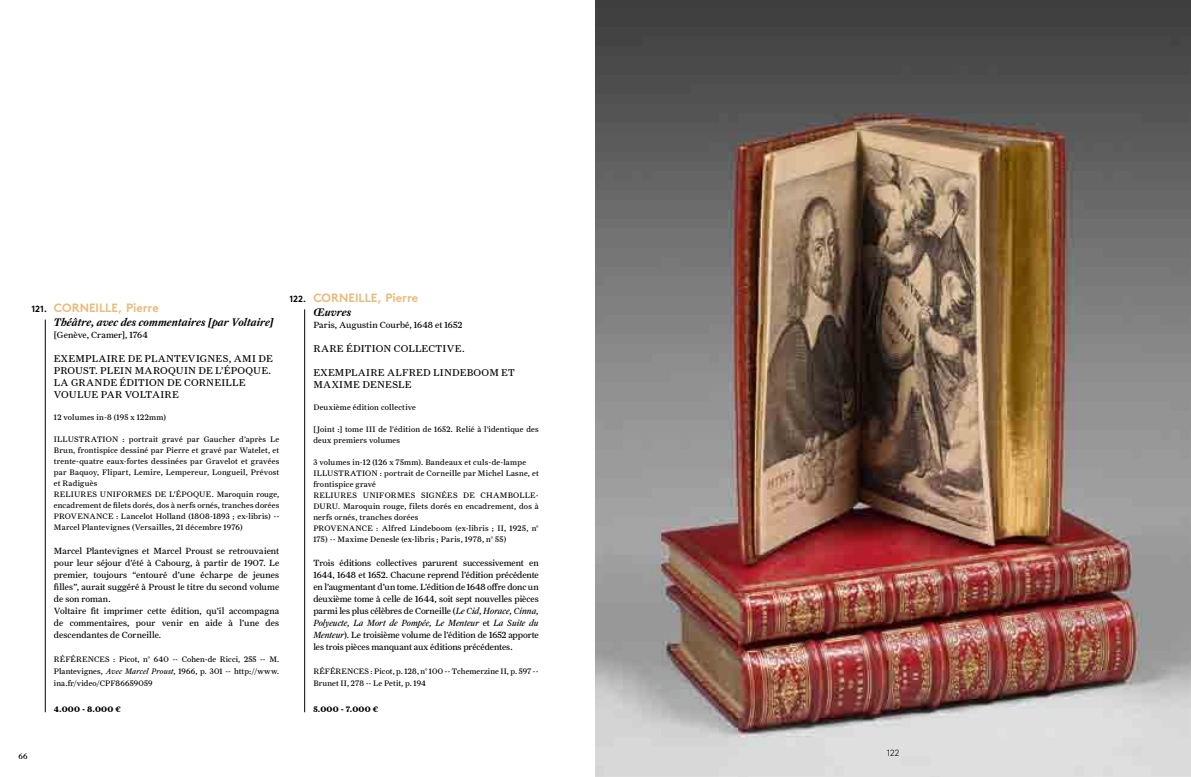
<style>
.page{position:relative;width:1191px;height:777px;background:#fff}
.page>*{position:absolute;margin:0;border:0;box-sizing:border-box;transform-origin:0 0}
.t1{font:700 12px "Brown Pro";letter-spacing:-.005em;color:#ecba79}
.t2{font:11px "Farnham Text Semi Ital LF";letter-spacing:.005em;color:#000}
.t3{font:10px/12px "Farnham Text Regular LF";letter-spacing:.03em;color:#000}
.t4{font:9px/12px "Farnham Text Regular LF";letter-spacing:.005em;color:#000}
.t5{font:italic 9px "Farnham Text";letter-spacing:-.005em;color:#000}
.t6{font:700 9px "Brown Pro";letter-spacing:-.01em;color:#000}
.t7{font:300 9px "Brown Pro";color:#000}
.t8{font:8px/11px "Farnham Text Regular LF";letter-spacing:.03em;color:#000}
.t9{font:8px "Farnham Text Bold LF";letter-spacing:.03em;color:#000}
.s1{font-family:"Farnham Text";font-style:italic}
.s2{font-family:"Farnham Text Regular LF";font-style:normal}
</style>
<div class="page">
<img style="left:595px;top:0;width:596px;height:777px">
<hr style="left:45px;top:319px;width:1px;height:393px;background:#000">
<hr style="left:304px;top:309px;width:1px;height:403px;background:#000">
<h1 class="t1" style="left:54px;top:298px;width:106px">CORNEI LLE, Pierre</h1>
<h2 class="t2" style="left:54px;top:316px;width:221px">Théâtre, avec des commentaires [par Voltaire]</h2>
<p class="t4" style="left:54px;top:329px;width:95px">[Genève, Cramer], 1764</p>
<p class="t3" style="left:54px;top:353px;width:220px">EXEMPLAIRE DE PLANTEVIGNES, AMI DE<br>PROUST. PLEIN MAROQUIN DE L’ÉPOQUE.<br>LA GRANDE ÉDITION DE CORNEILLE<br>VOULUE PAR VOLTAIRE</p>
<p class="t8" style="left:54px;top:412px;width:114px">12 volumes in-8 (195 x 122mm)</p>
<p class="t8" style="left:54px;top:434px;width:227px">ILLUSTRATION : portrait gravé par Gaucher d’après Le Brun, frontispice dessiné par Pierre et gravé par Watelet, et trente-quatre eaux-fortes dessinées par Gravelot et gravées par Baquoy, Flipart, Lemire, Lempereur, Longueil, Prévost et Radiguès<br>RELIURES UNIFORMES DE L’ÉPOQUE. Maroquin rouge, encadrement de filets dorés, dos à nerfs ornés, tranches dorées PROVENANCE : Lancelot Holland (1808-1893 ; ex-libris) -- Marcel Plantevignes (Versailles, 21 décembre 1976)</p>
<p class="t4" style="left:54px;top:545px;width:227px">Marcel Plantevignes et Marcel Proust se retrouvaient pour leur séjour d’été à Cabourg, à partir de 1907. Le premier, toujours “entouré d’une écharpe de jeunes filles”, aurait suggéré à Proust le titre du second volume de son roman.<br>Voltaire fit imprimer cette édition, qu’il accompagna de commentaires, pour venir en aide à l’une des descendantes de Corneille.</p>
<p class="t8" style="left:54px;top:653px;width:227px;line-height:12px;text-align:justify">RÉFÉRENCES : Picot, n° 640 -- Cohen-de Ricci, 255 -- M.<br>Plantevignes, <span class="s1">Avec Marcel Proust</span>, 1966, p. 301 -- http://www. ina.fr/video/CPF86659059</p>
<p class="t9" style="left:54px;top:704px;width:68px">4.000 - 8.000 €</p>
<p class="t6" style="left:32px;top:302px;width:17px">121.</p>
<h1 class="t1" style="left:313px;top:288px;width:106px">CORNEI LLE, Pierre</h1>
<h2 class="t2" style="left:313px;top:306px;width:39px">Œuvres</h2>
<p class="t4" style="left:313px;top:319px;width:150px">Paris, Augustin Courbé, 1648 et 1652</p>
<p class="t3" style="left:313px;top:343px;width:153px">RARE ÉDITION COLLECTIVE.</p>
<p class="t3" style="left:313px;top:367px;width:203px">EXEMPLAIRE ALFRED LINDEBOOM ET<br>MAXIME DENESLE</p>
<p class="t8" style="left:313px;top:402px;width:104px">Deuxième édition collective</p>
<p class="t8" style="left:313px;top:424px;width:227px">[Joint :] tome III de l’édition de 1652<span class="s1">.</span> Relié à l’identique des deux premiers volumes</p>
<p class="t8" style="left:313px;top:457px;width:227px">3 volumes in-12 (126 x 75mm). Bandeaux et culs-de-lampe ILLUSTRATION : portrait de Corneille par Michel Lasne, et frontispice gravé<br>RELIURES UNIFORMES SIGNÉES DE CHAMBOLLE-DURU. Maroquin rouge, filets dorés en encadrement, dos à nerfs ornés, tranches dorées<br>PROVENANCE : Alfred Lindeboom (ex-libris ; II, 1925, n° 175) -- Maxime Denesle (ex-libris ; Paris, 1978, n° 55)</p>
<p class="t4" style="left:313px;top:557px;width:227px;text-align:justify">Trois éditions collectives parurent successivement en 1644, 1648 et 1652. Chacune reprend l’édition précédente en l’augmentant d’un tome. L’édition de 1648 offre donc un deuxième tome à celle de 1644, soit sept nouvelles pièces parmi les plus célèbres de Corneille (<span class="s1">Le Cid</span>, <span class="s1">Horace, Cinna,</span></p>
<p class="t5" style="left:313px;top:618px;width:227px">Polyeucte, La Mort de Pompée, Le Menteur <span class="s2">et</span> La Suite du</p>
<p class="t4" style="left:313px;top:629px;width:227px"><span class="s1">Menteur</span>). Le troisième volume de l’édition de 1652 apporte les trois pièces manquant aux éditions précédentes.</p>
<p class="t8" style="left:313px;top:665px;width:227px;line-height:12px">RÉFÉRENCES : Picot, p. 128, n° 100 -- Tchemerzine II, p. 597 --<br>Brunet II, 278 -- Le Petit, p. 194</p>
<p class="t9" style="left:313px;top:704px;width:66px">5.000 - 7.000 €</p>
<p class="t6" style="left:289px;top:291px;width:18px">122.</p>
<p class="t8" style="left:18px;top:750px;width:11px">66</p>
<p class="t7" style="left:887px;top:746px;width:14px">122</p>
</div>
